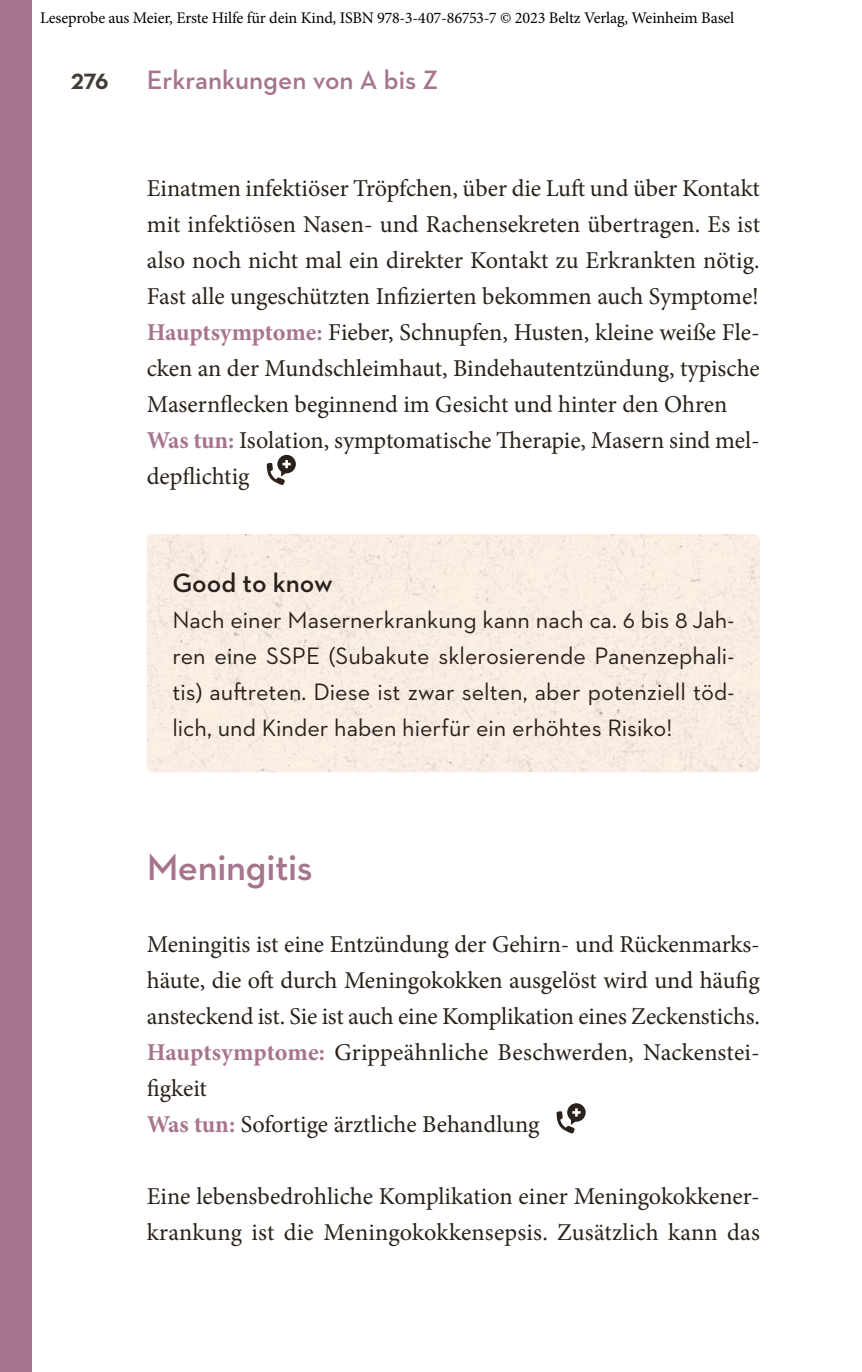
<style>
.page{position:relative;width:862px;height:1372px;background:#fff}
.page>*{position:absolute;margin:0;border:0;box-sizing:border-box;transform-origin:0 0}
.t1{font:600 38.25px "Neutraface 2 Text";letter-spacing:-.01em;color:#a7748e}
.t2{font:600 27px "Neutraface 2 Text";color:#a7748e}
.t3{font:600 27px "Neutraface 2 Text";color:#29211a}
.t4{font:24.3px/36px "Minion Pro";color:#29211a}
.t5{font:24.3px/36px "Neutraface 2 Text";color:#29211a;text-align:justify}
.t6{font:700 22.5px "Neutraface 2 Text";color:#413c38}
.t7{font:16.2px "Minion Pro";letter-spacing:-.01em;color:#000}
.s1{font-weight:700;color:#a7748e}
</style>
<div class="page">
<div style="left:147px;top:534px;width:612px;height:238px;background:#f9eee4"></div>
<div style="left:0;top:0;width:32px;height:1371px;background:#a7748e"></div>
<svg style="left:266px;top:455px;width:30px;height:30px"></svg>
<svg style="left:556px;top:1103px;width:29px;height:30px"></svg>
<p class="t7" style="left:40px;top:7px;width:695px">Leseprobe aus Meier, Erste Hilfe für dein Kind, ISBN 978-3-407-86753-7 © 2023 Beltz Verlag, Weinheim Basel</p>
<p class="t6" style="left:71px;top:67px;width:39px">276</p>
<p class="t2" style="left:147px;top:63px;width:293px">Erkrankungen von A bis Z</p>
<p class="t4" style="left:147px;top:170px;width:614px">Einatmen infektiöser Tröpfchen, über die Luft und über Kontakt mit infektiösen Nasen- und Rachensekreten übertragen. Es ist also noch nicht mal ein direkter Kontakt zu Erkrankten nötig.<br>Fast alle ungeschützten Infizierten bekommen auch Symptome!<br><span class="s1">Hauptsymptome:</span> Fieber, Schnupfen, Husten, kleine weiße Fle&shy;cken an der Mundschleimhaut, Bindehautentzündung, typische Masernflecken beginnend im Gesicht und hinter den Ohren <span class="s1">Was tun:</span> Isolation, symptomatische Therapie, Masern sind mel&shy;depflichtig</p>
<p class="t3" style="left:172px;top:565px;width:161px">Good to know</p>
<p class="t5" style="left:172px;top:601px;width:563px">Nach einer Masernerkrankung kann nach ca. 6 bis 8 Jah&shy;ren eine SSPE (Subakute sklerosierende Panenzephali&shy;tis) auftreten. Diese ist zwar selten, aber potenziell töd&shy;lich, und Kinder haben hierfür ein erhöhtes Risiko!</p>
<p class="t1" style="left:147px;top:842px;width:167px">Meningitis</p>
<p class="t4" style="left:147px;top:926px;width:614px">Meningitis ist eine Entzündung der Gehirn- und Rückenmarks&shy;häute, die oft durch Meningokokken ausgelöst wird und häufig ansteckend ist. Sie ist auch eine Komplikation eines Zeckenstichs.<br><span class="s1">Hauptsymptome:</span> Grippeähnliche Beschwerden, Nackenstei&shy;figkeit<br><span class="s1">Was tun:</span> Sofortige ärztliche Behandlung</p>
<p class="t4" style="left:147px;top:1178px;width:614px">Eine lebensbedrohliche Komplikation einer Meningokokkener&shy;krankung ist die Meningokokkensepsis. Zusätzlich kann das</p>
</div>
